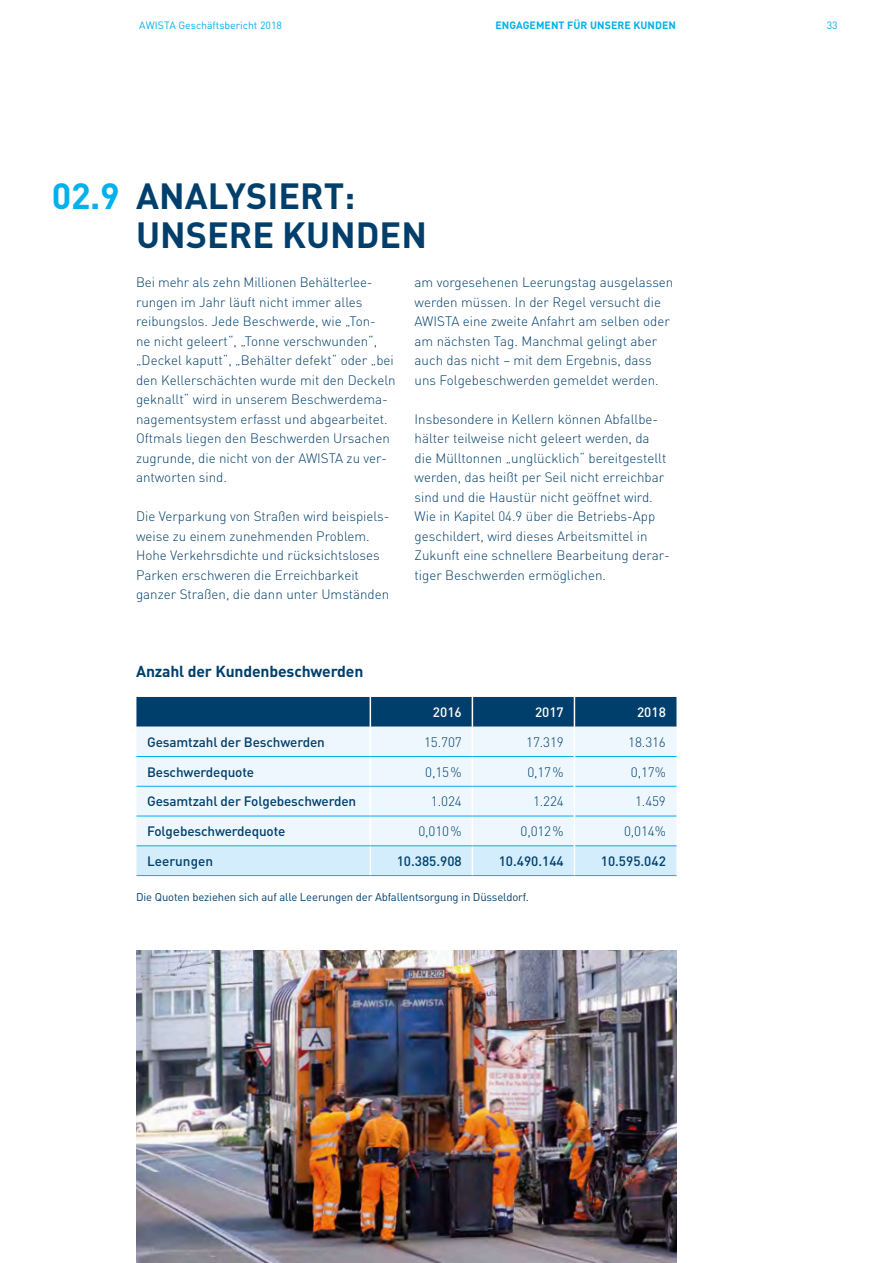
<style>
.page{position:relative;width:893px;height:1263px;background:#fff}
.page>*{position:absolute;margin:0;border:0;box-sizing:border-box;transform-origin:0 0}
.t1{font:700 36px/39px "DIN Pro";color:#003f6b}
.t2{font:700 36px "DIN Pro";color:#00b1eb}
.t3{font:700 15.75px "DIN Pro";letter-spacing:-.01em;color:#003f6b}
.t4{font:300 13.5px/19.5px "DIN Pro";color:#003f6b}
.t5{font:500 13.5px "DIN Pro";letter-spacing:-.01em;color:#003f6b}
.t6{font:500 13.5px "DIN Pro";color:#fff}
.t7{font:11.25px "DIN Pro";letter-spacing:-.01em;color:#003f6b}
.t8{font:10.5px "DIN Pro";color:#00b1eb}
.t9{font:700 10.5px "DIN Pro";letter-spacing:.01em;color:#00b1eb}
</style>
<div class="page">
<hr style="left:136px;top:875px;width:234px;height:1px;background:#00b1eb">
<hr style="left:370px;top:875px;width:102px;height:1px;background:#00b1eb">
<hr style="left:472px;top:875px;width:102px;height:1px;background:#00b1eb">
<hr style="left:574px;top:875px;width:102px;height:1px;background:#00b1eb">
<svg style="left:136px;top:697px;width:540px;height:178px;background:#bed6e5"></svg>
<img style="left:136px;top:950px;width:540px;height:313px">
<p class="t8" style="left:139px;top:18px;width:144px">AWISTA Geschäftsbericht 2018</p>
<p class="t9" style="left:495px;top:18px;width:182px">ENGAGEMENT FÜR UNSERE KUNDEN</p>
<p class="t8" style="left:827px;top:18px;width:12px">33</p>
<h1 class="t2" style="left:52px;top:172px;width:69px">02.9</h1>
<h1 class="t1" style="left:136px;top:175px;width:292px">ANALYSIERT:<br>UNSERE KUNDEN</h1>
<p class="t4" style="left:136px;top:272px;width:261px">Bei mehr als zehn Millionen Behälterlee&shy;rungen im Jahr läuft nicht immer alles reibungslos. Jede Beschwerde, wie „Ton-<br>ne nicht geleert“, „Tonne verschwunden“, „Deckel kaputt“, „Behälter defekt“ oder „bei den Kellerschächten wurde mit den Deckeln geknallt“ wird in unserem Beschwerdema&shy;nagementsystem erfasst und abgearbeitet.<br>Oftmals liegen den Beschwerden Ursachen zugrunde, die nicht von der AWISTA zu ver&shy;antworten sind.</p>
<p class="t4" style="left:136px;top:506px;width:255px">Die Verparkung von Straßen wird beispiels&shy;weise zu einem zunehmenden Problem.<br>Hohe Verkehrsdichte und rücksichtsloses Parken erschweren die Erreichbarkeit ganzer Straßen, die dann unter Umständen</p>
<p class="t4" style="left:415px;top:272px;width:260px">am vorgesehenen Leerungstag ausgelassen werden müssen. In der Regel versucht die AWISTA eine zweite Anfahrt am selben oder am nächsten Tag. Manchmal gelingt aber auch das nicht – mit dem Ergebnis, dass uns Folgebeschwerden gemeldet werden.</p>
<p class="t4" style="left:415px;top:408px;width:257px">Insbesondere in Kellern können Abfallbe&shy;hälter teilweise nicht geleert werden, da die Mülltonnen „unglücklich“ bereitgestellt werden, das heißt per Seil nicht erreichbar sind und die Haustür nicht geöffnet wird.<br>Wie in Kapitel 04.9 über die Betriebs-App geschildert, wird dieses Arbeitsmittel in Zukunft eine schnellere Bearbeitung derar&shy;tiger Beschwerden ermöglichen.</p>
<p class="t3" style="left:136px;top:661px;width:229px">Anzahl der Kundenbeschwerden</p>
<p class="t6" style="left:433px;top:703px;width:30px">2016</p>
<p class="t6" style="left:535px;top:703px;width:30px">2017</p>
<p class="t6" style="left:637px;top:703px;width:30px">2018</p>
<p class="t5" style="left:147px;top:733px;width:179px">Gesamtzahl der Beschwerden</p>
<p class="t4" style="left:424px;top:732px;width:39px">15.707</p>
<p class="t4" style="left:526px;top:732px;width:39px">17.319</p>
<p class="t4" style="left:628px;top:732px;width:39px">18.316</p>
<p class="t5" style="left:147px;top:762px;width:108px">Beschwerdequote</p>
<p class="t4" style="left:425px;top:761px;width:38px">0,15%</p>
<p class="t4" style="left:527px;top:761px;width:38px">0,17%</p>
<p class="t4" style="left:631px;top:761px;width:36px">0,17%</p>
<p class="t5" style="left:147px;top:792px;width:211px">Gesamtzahl der Folgebeschwerden</p>
<p class="t4" style="left:431px;top:791px;width:32px">1.024</p>
<p class="t4" style="left:533px;top:791px;width:32px">1.224</p>
<p class="t4" style="left:635px;top:791px;width:32px">1.459</p>
<p class="t5" style="left:147px;top:822px;width:140px">Folgebeschwerdequote</p>
<p class="t4" style="left:418px;top:821px;width:45px">0,010%</p>
<p class="t4" style="left:520px;top:821px;width:45px">0,012%</p>
<p class="t4" style="left:624px;top:821px;width:43px">0,014%</p>
<p class="t5" style="left:147px;top:852px;width:67px">Leerungen</p>
<p class="t5" style="left:397px;top:852px;width:67px">10.385.908</p>
<p class="t5" style="left:499px;top:852px;width:67px">10.490.144</p>
<p class="t5" style="left:601px;top:852px;width:67px">10.595.042</p>
<p class="t7" style="left:136px;top:889px;width:394px">Die Quoten beziehen sich auf alle Leerungen der Abfallentsorgung in Düsseldorf.</p>
</div>
